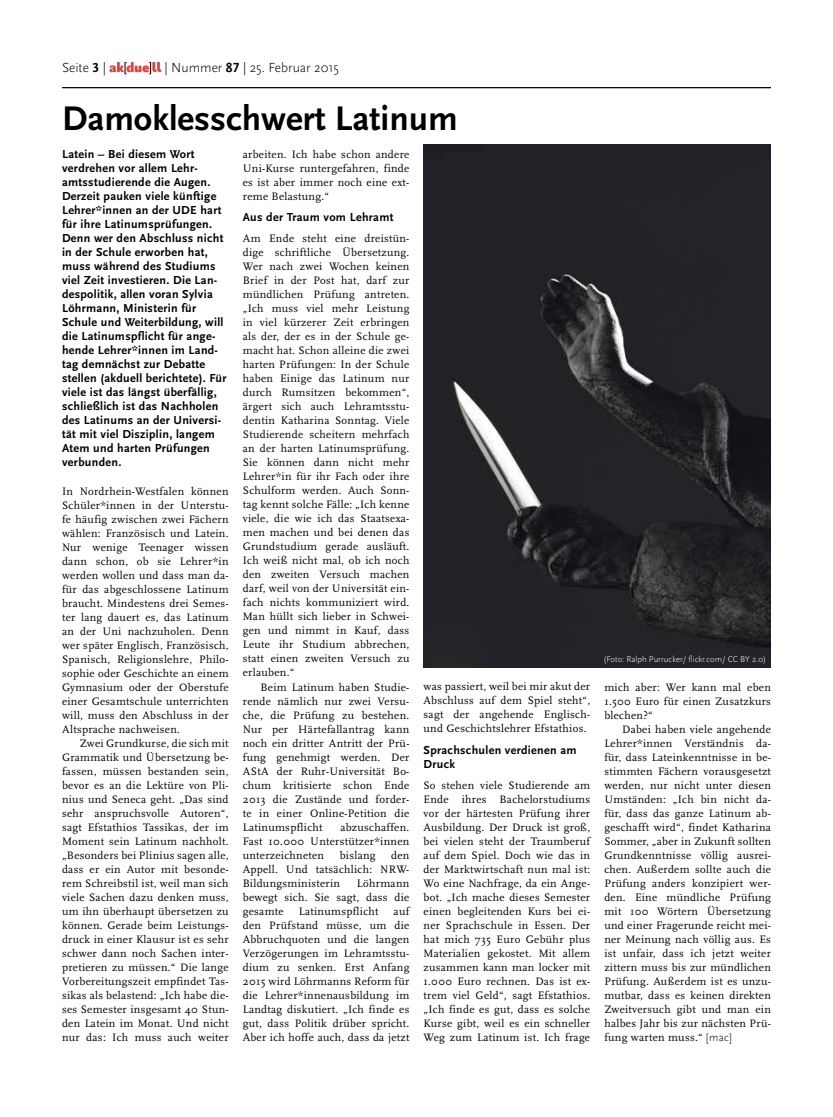
<style>
.page{position:relative;width:833px;height:1117px;background:#fff}
.page>*{position:absolute;margin:0;border:0;box-sizing:border-box;transform-origin:0 0}
.t1{font:700 35.62px "Scala Sans";color:#000}
.t2{font:300 13.75px "Scala Sans";color:#000}
.t3{font:700 12.12px/14px "Scala Sans";letter-spacing:.025em;color:#000}
.t4{font:11.25px/14px "Scala";letter-spacing:.025em;color:#000;text-align:justify}
.t5{font:300 8.75px "Scala Sans";color:#fff}
.s1{font-family:"Scala Sans Caps";font-weight:700}
.s2{font-family:"Scala Sans";font-weight:300}
</style>
<div class="page">
<hr style="left:62px;top:87px;width:709px;height:1px;background:#000">
<svg style="left:109px;top:62px;width:52px;height:12px"></svg>
<img style="left:423px;top:144px;width:348px;height:523px">
<p class="t2" style="left:62px;top:60px;width:45px">Seite <span class="s1">3</span> |</p>
<p class="t2" style="left:165px;top:60px;width:176px">| Nummer <span class="s1">87</span> | 25. Februar 2015</p>
<h1 class="t1" style="left:62px;top:99px;width:397px">Damoklesschwert Latinum</h1>
<p class="t3" style="left:62px;top:148px;width:166px">Latein – Bei diesem Wort verdrehen vor allem Lehr&shy;amtsstudierende die Augen.<br>Derzeit pauken viele künftige<br>Lehrer*innen an der UDE hart für ihre Latinumsprüfungen.<br>Denn wer den Abschluss nicht in der Schule erworben hat, muss während des Studiums viel Zeit investieren. Die Lan&shy;despolitik, allen voran Sylvia<br>Löhrmann, Ministerin für<br>Schule und Weiterbildung, will die Latinumspflicht für ange&shy;hende Lehrer*innen im Land&shy;tag demnächst zur Debatte stellen (akduell berichtete). Für viele ist das längst überfällig, schließlich ist das Nachholen des Latinums an der Universi&shy;tät mit viel Disziplin, langem<br>Atem und harten Prüfungen verbunden.</p>
<p class="t4" style="left:62px;top:484px;width:168px">In Nordrhein-Westfalen können Schüler*innen in der Unterstu&shy;fe häufig zwischen zwei Fächern wählen: Französisch und Latein.<br>Nur wenige Teenager wissen dann schon, ob sie Lehrer*in werden wollen und dass man da&shy;für das abgeschlossene Latinum braucht. Mindestens drei Semes&shy;ter lang dauert es, das Latinum an der Uni nachzuholen. Denn wer später Englisch, Französisch, Spanisch, Religionslehre, Philo&shy;sophie oder Geschichte an einem Gymnasium oder der Oberstufe einer Gesamtschule unterrichten will, muss den Abschluss in der Altsprache nachweisen.</p>
<p class="t4" style="left:62px;top:736px;width:168px;text-indent:18px">Zwei Grundkurse, die sich mit Grammatik und Übersetzung be&shy;fassen, müssen bestanden sein, bevor es an die Lektüre von Pli&shy;nius und Seneca geht. „Das sind sehr anspruchsvolle Autoren“, sagt Efstathios Tassikas, der im Moment sein Latinum nachholt. „Besonders bei Plinius sagen alle, dass er ein Autor mit besonde&shy;rem Schreibstil ist, weil man sich viele Sachen dazu denken muss, um ihn überhaupt übersetzen zu können. Gerade beim Leistungs&shy;druck in einer Klausur ist es sehr schwer dann noch Sachen inter&shy;pretieren zu müssen.“ Die lange Vorbereitungszeit empfindet Tas&shy;sikas als belastend: „Ich habe die&shy;ses Semester insgesamt 40 Stun&shy;den Latein im Monat. Und nicht nur das: Ich muss auch weiter</p>
<p class="t4" style="left:243px;top:147px;width:168px">arbeiten. Ich habe schon andere Uni-Kurse runtergefahren, finde es ist aber immer noch eine ext&shy;reme Belastung.“</p>
<p class="t3" style="left:243px;top:211px;width:152px">Aus der Traum vom Lehramt</p>
<p class="t4" style="left:243px;top:232px;width:168px">Am Ende steht eine dreistün&shy;dige schriftliche Übersetzung.<br>Wer nach zwei Wochen keinen Brief in der Post hat, darf zur mündlichen Prüfung antreten. „Ich muss viel mehr Leistung in viel kürzerer Zeit erbringen als der, der es in der Schule ge&shy;macht hat. Schon alleine die zwei harten Prüfungen: In der Schule haben Einige das Latinum nur durch Rumsitzen bekommen“, ärgert sich auch Lehramtsstu&shy;dentin Katharina Sonntag. Viele Studierende scheitern mehrfach an der harten Latinumsprüfung.<br>Sie können dann nicht mehr Lehrer*in für ihr Fach oder ihre Schulform werden. Auch Sonn&shy;tag kennt solche Fälle: „Ich kenne viele, die wie ich das Staatsexa&shy;men machen und bei denen das Grundstudium gerade ausläuft.<br>Ich weiß nicht mal, ob ich noch den zweiten Versuch machen darf, weil von der Universität ein&shy;fach nichts kommuniziert wird.<br>Man hüllt sich lieber in Schwei&shy;gen und nimmt in Kauf, dass Leute ihr Studium abbrechen, statt einen zweiten Versuch zu erlauben.“</p>
<p class="t4" style="left:243px;top:680px;width:168px;text-indent:18px">Beim Latinum haben Studie&shy;rende nämlich nur zwei Versu&shy;che, die Prüfung zu bestehen.<br>Nur per Härtefallantrag kann noch ein dritter Antritt der Prü&shy;fung genehmigt werden. Der AStA der Ruhr-Universität Bo&shy;chum kritisierte schon Ende 2013 die Zustände und forder&shy;te in einer Online-Petition die Latinumspflicht</p>
<p class="t4" style="left:243px;top:819px;width:168px;text-indent:98px">abzuschaffen.<br>Fast 10.000 Unterstützer*innen unterzeichneten</p>
<p class="t4" style="left:243px;top:847px;width:168px;text-indent:148px">den Appell. Und tatsächlich: NRW-Bildungsministerin</p>
<p class="t4" style="left:340px;top:847px;width:37px">bislang</p>
<p class="t4" style="left:243px;top:875px;width:168px;text-indent:114px">Löhrmann bewegt sich. Sie sagt, dass die gesamte</p>
<p class="t4" style="left:243px;top:903px;width:168px;text-indent:151px">auf den Prüfstand müsse, um die Abbruchquoten und die langen Verzögerungen im Lehramtsstu&shy;dium zu senken. Erst Anfang 2015 wird Löhrmanns Reform für die Lehrer*innenausbildung im Landtag diskutiert. „Ich finde es gut, dass Politik drüber spricht.<br>Aber ich hoffe auch, dass da jetzt</p>
<p class="t4" style="left:299px;top:903px;width:81px">Latinumspflicht</p>
<p class="t4" style="left:423px;top:679px;width:168px">was passiert, weil bei mir akut der Abschluss auf dem Spiel steht“, sagt der angehende Englisch&shy;und Geschichtslehrer Efstathios.</p>
<p class="t3" style="left:423px;top:743px;width:154px">Sprachschulen verdienen am<br>Druck</p>
<p class="t4" style="left:423px;top:778px;width:168px">So stehen viele Studierende am Ende ihres Bachelorstudiums vor der härtesten Prüfung ihrer Ausbildung. Der Druck ist groß, bei vielen steht der Traumberuf auf dem Spiel. Doch wie das in der Marktwirtschaft nun mal ist:<br>Wo eine Nachfrage, da ein Ange&shy;bot. „Ich mache dieses Semester einen begleitenden Kurs bei ei&shy;ner Sprachschule in Essen. Der hat mich 735 Euro Gebühr plus Materialien gekostet. Mit allem zusammen kann man locker mit 1.000 Euro rechnen. Das ist ex&shy;trem viel Geld“, sagt Efstathios. „Ich finde es gut, dass es solche Kurse gibt, weil es ein schneller Weg zum Latinum ist. Ich frage</p>
<p class="t5" style="left:603px;top:654px;width:164px">(Foto: Ralph Purrucker/ flickr.com/ CC BY 2.0)</p>
<p class="t4" style="left:604px;top:680px;width:168px">mich aber: Wer kann mal eben 1.500 Euro für einen Zusatzkurs blechen?“</p>
<p class="t4" style="left:604px;top:722px;width:168px;text-indent:18px">Dabei haben viele angehende Lehrer*innen Verständnis da&shy;für, dass Lateinkenntnisse in be&shy;stimmten Fächern vorausgesetzt werden, nur nicht unter diesen Umständen: „Ich bin nicht da&shy;für, dass das ganze Latinum ab&shy;geschafft wird“, findet Katharina Sommer, „aber in Zukunft sollten Grundkenntnisse völlig ausrei&shy;chen. Außerdem sollte auch die Prüfung anders konzipiert wer&shy;den. Eine mündliche Prüfung mit 100 Wörtern Übersetzung und einer Fragerunde reicht mei&shy;ner Meinung nach völlig aus. Es ist unfair, dass ich jetzt weiter zittern muss bis zur mündlichen Prüfung. Außerdem ist es unzu&shy;mutbar, dass es keinen direkten Zweitversuch gibt und man ein halbes Jahr bis zur nächsten Prü&shy;fung warten muss.“ <span class="s2">[mac]</span></p>
</div>
